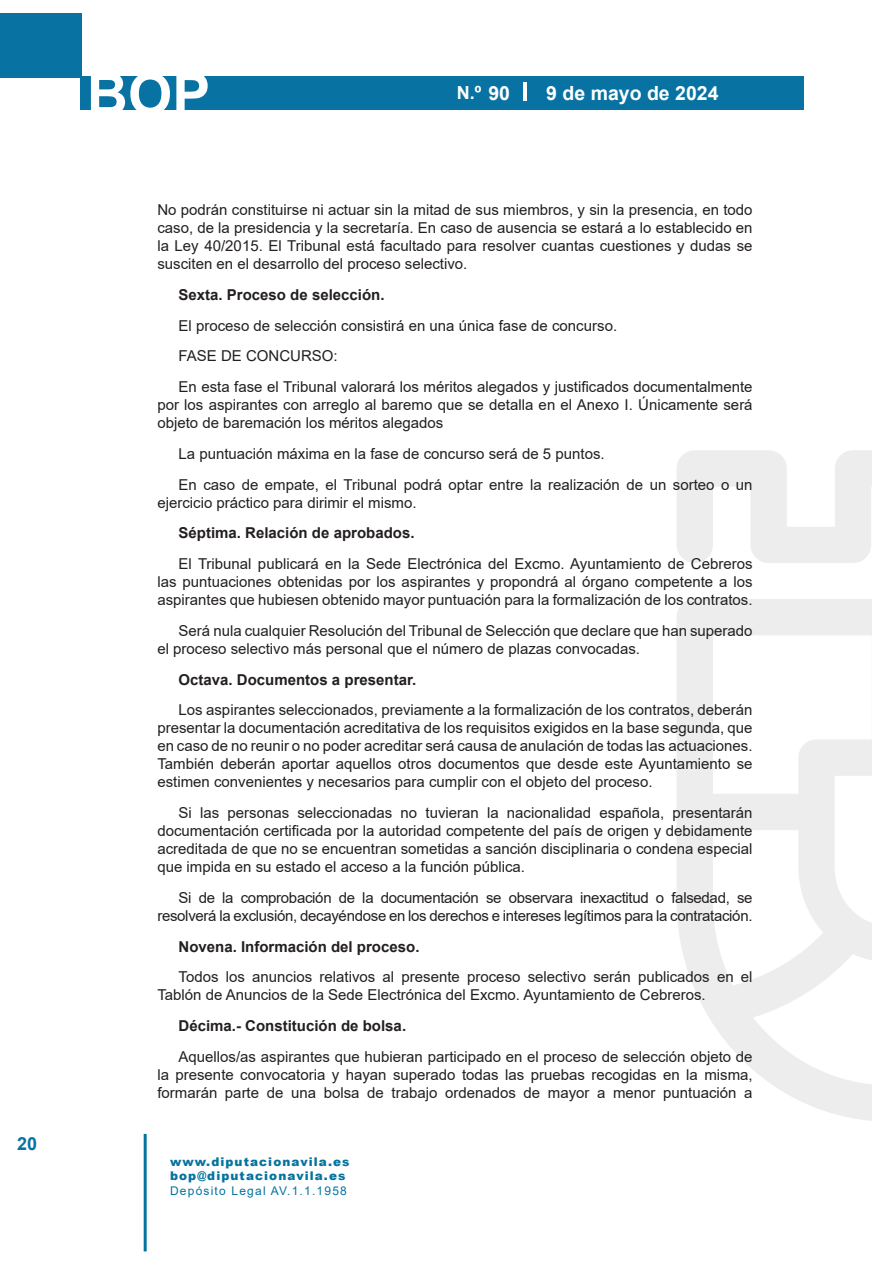
<style>
.page{position:relative;width:893px;height:1263px;background:#fff}
.page>*{position:absolute;margin:0;border:0;box-sizing:border-box;transform-origin:0 0}
.t1{font:700 57px "Arial";color:#fff}
.t2{font:700 19.5px "Arial";color:#fff}
.t3{font:700 18px "Arial";color:#fff}
.t4{font:700 18px "Arial";color:#0873a3}
.TEXTO{font:15px/18px "Arial";color:#231f20;text-align:justify}
.TEXTO-2{font:15px/18px "Arial";letter-spacing:-.02em;color:#231f20;text-align:right}
.TEXTO-3{font:700 15px "Arial";color:#231f20}
.t5{font:900 12px/14.4px "Arial";letter-spacing:.09em;color:#05739e}
.t6{font:12px "Arial";letter-spacing:.1em;color:#05739e}
.s1{font-size:19.5px}
</style>
<div class="page">
<div style="left:0;top:13px;width:81px;height:64px;background:#0873a3"></div>
<div style="left:80px;top:77px;width:724px;height:33px;background:#0873a3"></div>
<hr style="left:144px;top:1134px;width:3px;height:117px;background:#05739e">
<hr style="left:524px;top:83px;width:3px;height:18px;background:#fff">
<svg style="left:677px;top:450px;width:195px;height:671px"></svg>
<p class="t4" style="left:17px;top:1131px;width:22px">20</p>
<h1 class="t1" style="left:87px;top:54px;width:125px">BOP</h1>
<p class="t3" style="left:457px;top:80px;width:55px">N.º <span class="s1">90</span></p>
<h2 class="t2" style="left:546px;top:80px;width:174px">9 de mayo de 2024</h2>
<p class="TEXTO" style="left:157px;top:201px;width:597px">No podrán constituirse ni actuar sin la mitad de sus miembros, y sin la presencia, en todo caso, de la presidencia y la secretaría. En caso de ausencia se estará a lo establecido en la Ley 40/2015. El Tribunal está facultado para resolver cuantas cuestiones y dudas se susciten en el desarrollo del proceso selectivo.</p>
<p class="TEXTO-3" style="left:179px;top:284px;width:207px">Sexta. Proceso de selección.</p>
<p class="TEXTO" style="left:179px;top:316px;width:440px">El proceso de selección consistirá en una única fase de concurso.</p>
<p class="TEXTO" style="left:179px;top:347px;width:161px">FASE DE CONCURSO:</p>
<p class="TEXTO" style="left:157px;top:378px;width:597px;text-indent:21px">En esta fase el Tribunal valorará los méritos alegados y justificados documentalmente por los aspirantes con arreglo al baremo que se detalla en el Anexo I. Únicamente será objeto de baremación los méritos alegados</p>
<p class="TEXTO" style="left:179px;top:444px;width:428px">La puntuación máxima en la fase de concurso será de 5 puntos.</p>
<p class="TEXTO" style="left:157px;top:475px;width:597px;text-indent:21px">En caso de empate, el Tribunal podrá optar entre la realización de un sorteo o un ejercicio práctico para dirimir el mismo.</p>
<p class="TEXTO-3" style="left:179px;top:522px;width:237px">Séptima. Relación de aprobados.</p>
<p class="TEXTO" style="left:157px;top:555px;width:597px;text-indent:21px">El Tribunal publicará en la Sede Electrónica del Excmo. Ayuntamiento de Cebreros las puntuaciones obtenidas por los aspirantes y propondrá al órgano competente a los aspirantes que hubiesen obtenido mayor puntuación para la formalización de los contratos.</p>
<p class="TEXTO" style="left:157px;top:621px;width:597px;text-indent:21px">Será nula cualquier Resolución del Tribunal de Selección que declare que han superado el proceso selectivo más personal que el número de plazas convocadas.</p>
<p class="TEXTO-3" style="left:179px;top:669px;width:239px">Octava. Documentos a presentar.</p>
<p class="TEXTO" style="left:157px;top:701px;width:597px;text-indent:21px">Los aspirantes seleccionados, previamente a la formalización de los contratos, deberán presentar la documentación acreditativa de los requisitos exigidos en la base segunda, que en caso de no reunir o no poder acreditar será causa de anulación de todas las actuaciones.<br>También deberán aportar aquellos otros documentos que desde este Ayuntamiento se estimen convenientes y necesarios para cumplir con el objeto del proceso.</p>
<p class="TEXTO" style="left:157px;top:804px;width:597px;text-indent:21px">Si las personas seleccionadas no tuvieran la nacionalidad española, presentarán documentación certificada por la autoridad competente del país de origen y debidamente acreditada de que no se encuentran sometidas a sanción disciplinaria o condena especial que impida en su estado el acceso a la función pública.</p>
<p class="TEXTO-2" style="left:157px;top:888px;width:597px">Si de la comprobación de la documentación se observara inexactitud o falsedad, se resolverá la exclusión, decayéndose en los derechos e intereses legítimos para la contratación.</p>
<p class="TEXTO-3" style="left:179px;top:936px;width:242px">Novena. Información del proceso.</p>
<p class="TEXTO" style="left:157px;top:968px;width:597px;text-indent:21px">Todos los anuncios relativos al presente proceso selectivo serán publicados en el<br>Tablón de Anuncios de la Sede Electrónica del Excmo. Ayuntamiento de Cebreros.</p>
<p class="TEXTO-3" style="left:179px;top:1015px;width:229px">Décima.- Constitución de bolsa.</p>
<p class="TEXTO" style="left:157px;top:1048px;width:597px;text-indent:21px">Aquellos/as aspirantes que hubieran participado en el proceso de selección objeto de la presente convocatoria y hayan superado todas las pruebas recogidas en la misma, formarán parte de una bolsa de trabajo ordenados de mayor a menor puntuación a</p>
<p class="t5" style="left:170px;top:1154px;width:181px">www.diputacionavila.es bop@diputacionavila.es</p>
<p class="t6" style="left:170px;top:1182px;width:178px">Depósito Legal AV.1.1.1958</p>
</div>
